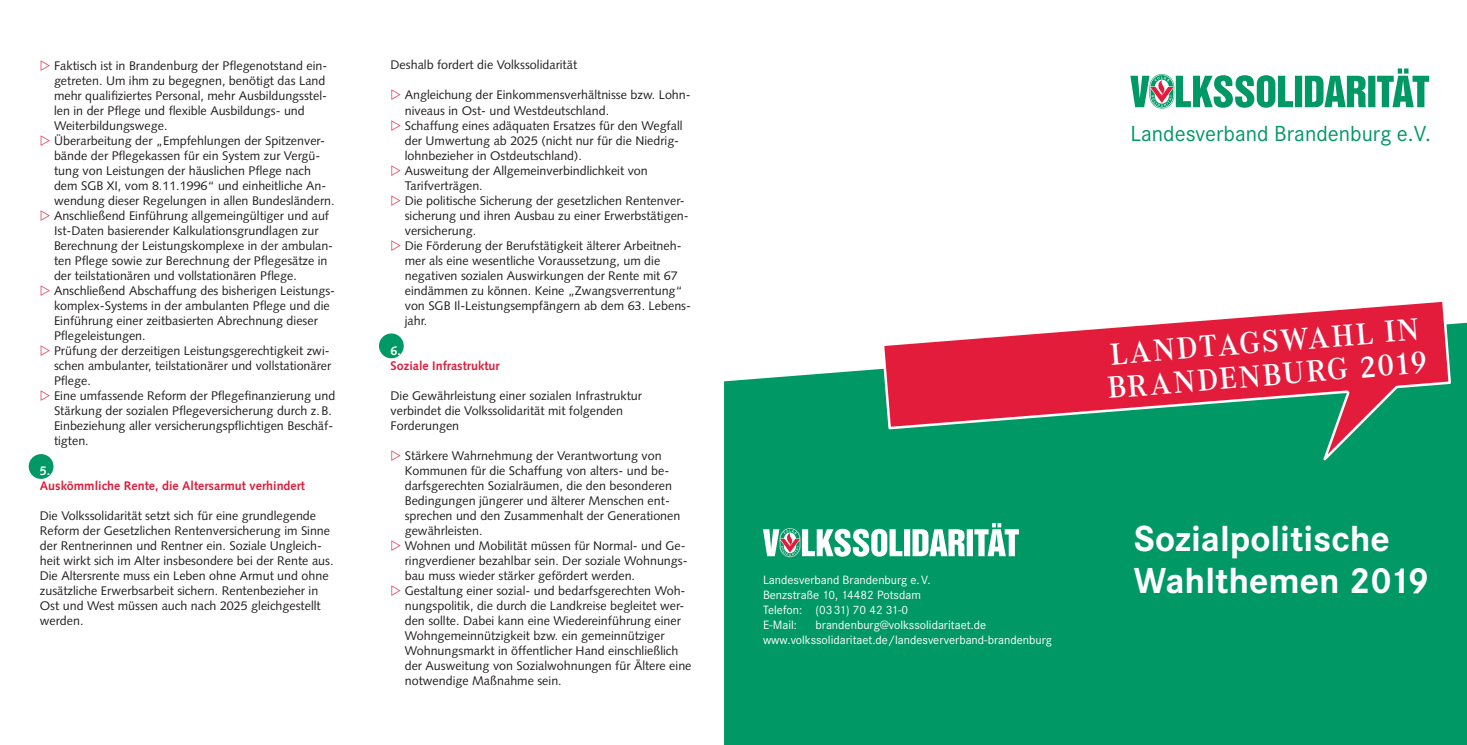
<style>
.page{position:relative;width:1467px;height:745px;background:#fff}
.page>*{position:absolute;margin:0;border:0;box-sizing:border-box;transform-origin:0 0}
.t1{font:700 37.5px "Corporate STOT";color:#fff}
.t2{font:31.75px/33.2px "Corporate CVA Demi";color:#fff}
.t3{font:22.62px "Corporate STOT";color:#009864}
.Fließsatz{font:12.5px/15px "Syntax LT Std";color:#231f20}
.BU{font:12.5px "Corporate STOT";color:#fff}
.Fließsatz-2{font:700 12.5px "Syntax LT Std";color:#e41c3b}
.Fließsatz-3{font:700 12.5px "Syntax LT Std";color:#fff}
</style>
<div class="page">
<div style="left:724px;top:322px;width:743px;height:422px;background:#009864"></div>
<div style="left:29px;top:454px;width:25px;height:24px;background:#009864;border-radius:50%"></div>
<div style="left:379px;top:333px;width:25px;height:25px;background:#009864;border-radius:50%"></div>
<svg style="left:763px;top:522px;width:256px;height:35px"></svg>
<svg style="left:1130px;top:68px;width:299px;height:40px"></svg>
<svg style="left:880px;top:301px;width:572px;height:167px"></svg>
<p class="Fließsatz" style="left:54px;top:58px;width:275px">Faktisch ist in Brandenburg der Pflegenotstand ein&shy;getreten. Um ihm zu begegnen, benötigt das Land mehr qualifiziertes Personal, mehr Ausbildungsstel&shy;len in der Pflege und flexible Ausbildungs- und</p>
<p class="Fließsatz" style="left:54px;top:118px;width:115px">Weiterbildungswege.</p>
<p class="Fließsatz" style="left:54px;top:133px;width:282px">Überarbeitung der „Empfehlungen der Spitzenver&shy;bände der Pflegekassen für ein System zur Vergü&shy;tung von Leistungen der häuslichen Pflege nach dem SGB XI, vom 8.11.1996“ und einheitliche An&shy;wendung dieser Regelungen in allen Bundesländern.</p>
<p class="Fließsatz" style="left:54px;top:208px;width:281px">Anschließend Einführung allgemeingültiger und auf Ist-Daten basierender Kalkulationsgrundlagen zur Berechnung der Leistungskomplexe in der ambulan&shy;ten Pflege sowie zur Berechnung der Pflegesätze in der teilstationären und vollstationären Pflege.</p>
<p class="Fließsatz" style="left:54px;top:283px;width:283px">Anschließend Abschaffung des bisherigen Leistungs&shy;komplex-Systems in der ambulanten Pflege und die Einführung einer zeitbasierten Abrechnung dieser Pflegeleistungen.</p>
<p class="Fließsatz" style="left:54px;top:343px;width:279px">Prüfung der derzeitigen Leistungsgerechtigkeit zwi&shy;schen ambulanter, teilstationärer und vollstationärer<br>Pflege.</p>
<p class="Fließsatz" style="left:54px;top:388px;width:283px">Eine umfassende Reform der Pflegefinanzierung und Stärkung der sozialen Pflegeversicherung durch z.B.<br>Einbeziehung aller versicherungspflichtigen Beschäf&shy;tigten.</p>
<p class="Fließsatz-3" style="left:40px;top:463px;width:12px">5.</p>
<p class="Fließsatz-2" style="left:40px;top:478px;width:267px">Auskömmliche Rente, die Altersarmut verhindert</p>
<p class="Fließsatz" style="left:40px;top:508px;width:295px">Die Volkssolidarität setzt sich für eine grundlegende Reform der Gesetzlichen Rentenversicherung im Sinne der Rentnerinnen und Rentner ein. Soziale Ungleich&shy;heit wirkt sich im Alter insbesondere bei der Rente aus.<br>Die Altersrente muss ein Leben ohne Armut und ohne zusätzliche Erwerbsarbeit sichern. Rentenbezieher in Ost und West müssen auch nach 2025 gleichgestellt werden.</p>
<p class="Fließsatz" style="left:391px;top:58px;width:188px">Deshalb fordert die Volkssolidarität</p>
<p class="Fließsatz" style="left:405px;top:88px;width:287px">Angleichung der Einkommensverhältnisse bzw. Lohn&shy;niveaus in Ost- und Westdeutschland.</p>
<p class="Fließsatz" style="left:405px;top:118px;width:279px">Schaffung eines adäquaten Ersatzes für den Wegfall der Umwertung ab 2025 (nicht nur für die Niedrig&shy;lohnbezieher in Ostdeutschland).</p>
<p class="Fließsatz" style="left:405px;top:163px;width:245px">Ausweitung der Allgemeinverbindlichkeit von</p>
<p class="Fließsatz" style="left:405px;top:178px;width:80px">Tarifverträgen.</p>
<p class="Fließsatz" style="left:405px;top:193px;width:285px">Die politische Sicherung der gesetzlichen Rentenver&shy;sicherung und ihren Ausbau zu einer Erwerbstätigen&shy;versicherung.</p>
<p class="Fließsatz" style="left:405px;top:238px;width:278px">Die Förderung der Berufstätigkeit älterer Arbeitneh&shy;mer als eine wesentliche Voraussetzung, um die</p>
<p class="Fließsatz" style="left:405px;top:268px;width:288px">negativen sozialen Auswirkungen der Rente mit 67 eindämmen zu können. Keine „Zwangsverrentung“ von SGB Il-Leistungsempfängern ab dem 63. Lebens&shy;jahr.</p>
<p class="Fließsatz-3" style="left:391px;top:343px;width:12px">6.</p>
<p class="Fließsatz-2" style="left:391px;top:358px;width:111px">Soziale Infrastruktur</p>
<p class="Fließsatz" style="left:391px;top:388px;width:253px">Die Gewährleistung einer sozialen Infrastruktur</p>
<p class="Fließsatz" style="left:391px;top:403px;width:234px">verbindet die Volkssolidarität mit folgenden</p>
<p class="Fließsatz" style="left:391px;top:418px;width:70px">Forderungen</p>
<p class="Fließsatz" style="left:405px;top:448px;width:277px">Stärkere Wahrnehmung der Verantwortung von Kommunen für die Schaffung von alters- und be&shy;darfsgerechten Sozialräumen, die den besonderen Bedingungen jüngerer und älterer Menschen ent&shy;sprechen und den Zusammenhalt der Generationen gewährleisten.</p>
<p class="Fließsatz" style="left:405px;top:538px;width:284px">Wohnen und Mobilität müssen für Normal- und Ge&shy;ringverdiener bezahlbar sein. Der soziale Wohnungs&shy;bau muss wieder stärker gefördert werden.</p>
<p class="Fließsatz" style="left:405px;top:583px;width:288px">Gestaltung einer sozial- und bedarfsgerechten Woh&shy;nungspolitik, die durch die Landkreise begleitet wer&shy;den sollte. Dabei kann eine Wiedereinführung einer Wohngemeinnützigkeit bzw. ein gemeinnütziger Wohnungsmarkt in öffentlicher Hand einschließlich der Ausweitung von Sozialwohnungen für Ältere eine notwendige Maßnahme sein.</p>
<p class="t3" style="left:1130px;top:121px;width:302px">Landesverband Brandenburg e.V.</p>
<p class="BU" style="left:763px;top:572px;width:169px">Landesverband Brandenburg e.V.</p>
<p class="BU" style="left:763px;top:587px;width:159px">Benzstraße 10, 14482 Potsdam</p>
<p class="BU" style="left:763px;top:602px;width:147px">Telefon: (0331) 70 42 31-0</p>
<p class="BU" style="left:763px;top:617px;width:36px">E-Mail:</p>
<p class="BU" style="left:815px;top:617px;width:172px">brandenburg@volkssolidaritaet.de</p>
<p class="BU" style="left:763px;top:632px;width:290px">www.volkssolidaritaet.de/landesververband-brandenburg</p>
<p class="t2" style="left:1103px;top:339px;width:322px;rotate:-5deg">LANDTAGSWAHL IN<br>BRANDENBURG 2019</p>
<p class="t1" style="left:1134px;top:517px;width:258px">Sozialpolitische</p>
<p class="t1" style="left:1134px;top:558px;width:297px">Wahlthemen 2019</p>
</div>
